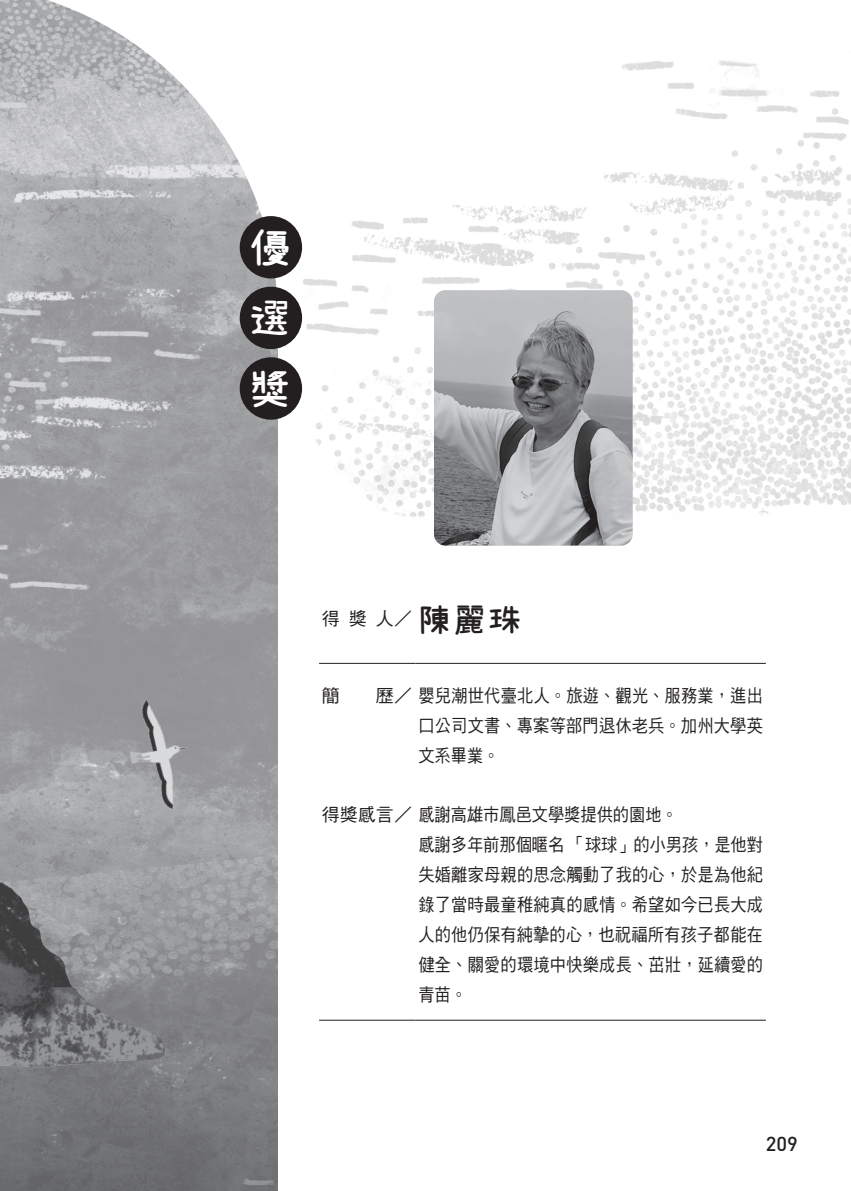
<style>
.page{position:relative;width:851px;height:1191px;background:#fff}
.page>*{position:absolute;margin:0;border:0;box-sizing:border-box;transform-origin:0 0}
.t1{font:600 40px/70.6px "Naikai Font";color:#fff;text-align:justify}
.t2{font:500 20px "DIN";color:#231f20}
.t3{font:18px/30px "DF Hei Std W5";letter-spacing:.015em;color:#231f20;text-align:justify}
.s1{font-family:"Naikai Font";font-weight:600;font-size:32px}
</style>
<div class="page">
<svg style="left:0;top:0;width:278px;height:1191px;background:#a5a6a8"></svg>
<img style="left:193px;top:690px;width:11px;height:129px">
<img style="left:0;top:594px;width:193px;height:506px">
<img style="left:278px;top:60px;width:572px;height:463px">
<hr style="left:319px;top:663px;width:96px;height:1px;background:#231f20">
<hr style="left:415px;top:663px;width:350px;height:1px;background:#231f20">
<hr style="left:319px;top:1019px;width:96px;height:1px;background:#231f20">
<hr style="left:415px;top:1019px;width:350px;height:1px;background:#231f20">
<img style="left:434px;top:290px;width:198px;height:255px">
<div style="left:240px;top:216px;width:62px;height:62px;background:#231f20;border-radius:50%"></div>
<div style="left:240px;top:287px;width:62px;height:62px;background:#231f20;border-radius:50%"></div>
<div style="left:240px;top:357px;width:62px;height:63px;background:#231f20;border-radius:50%"></div>
<h1 class="t1" style="left:250px;top:212px;width:41px">優選獎</h1>
<p class="t3" style="left:322px;top:604px;width:200px">得獎人／<span class="s1">陳麗珠</span></p>
<p class="t3" style="left:418px;top:680px;width:346px;text-indent:-96px">簡　　歷／嬰兒潮世代臺北人。旅遊、觀光、服務業，進出口公司文書、專案等部門退休老兵。加州大學英文系畢業。</p>
<p class="t3" style="left:418px;top:799px;width:346px;text-align:left;text-indent:-96px">得獎感言／感謝高雄市鳳邑文學獎提供的園地。<br>感謝多年前那個暱名「球球」的小男孩，是他對失婚離家母親的思念觸動了我的心，於是為他紀錄了當時最童稚純真的感情。希望如今已長大成人的他仍保有純摯的心，也祝福所有孩子都能在健全、關愛的環境中快樂成長、茁壯，延續愛的青苗。</p>
<p class="t2" style="left:765px;top:1131px;width:33px">209</p>
</div>
